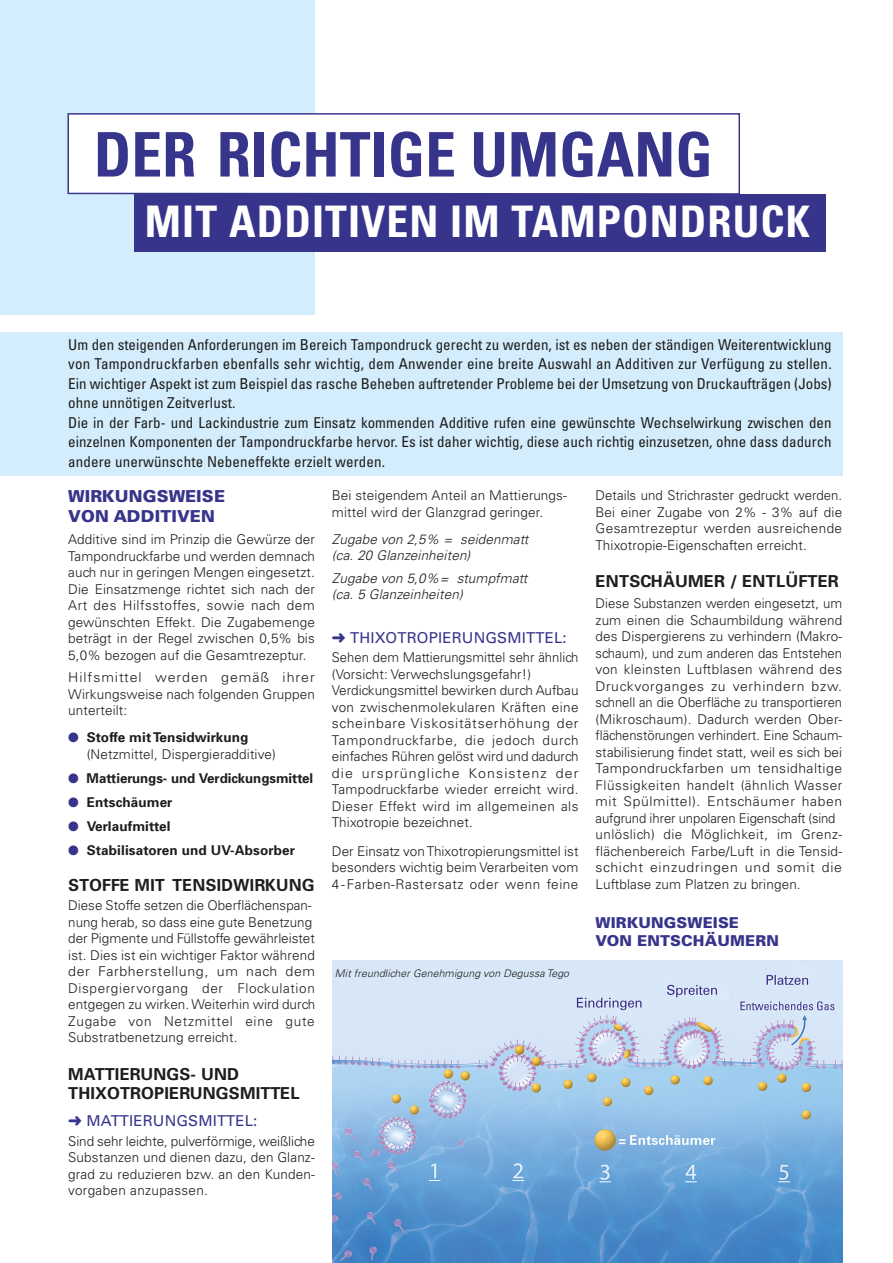
<style>
.page{position:relative;width:893px;height:1263px;background:#fff}
.page>*{position:absolute;margin:0;border:0;box-sizing:border-box;transform-origin:0 0}
.t1{font:700 condensed 61.5px "Univers";color:#37348b}
.t2{font:700 condensed 43.5px "Univers";letter-spacing:.025em;color:#fff}
.t3{font:700 16.5px/19.5px "Univers";letter-spacing:.01em;color:#1d1d1b}
.t4{font:900 16.5px/19.5px "Univers";letter-spacing:.01em;color:#37348b}
.t5{font:condensed 15px/19.5px "Univers";color:#1d1d1b}
.t6{font:15px "Univers";letter-spacing:.01em;color:#37348b}
.t7{font:900 15px/18px "Univers";letter-spacing:.01em;color:#37348b}
.t8{font:300 13.5px/16.5px "Univers";letter-spacing:.01em;color:#1d1d1b}
.t9{font:italic 300 13.5px/16.5px "Univers";letter-spacing:.01em;color:#1d1d1b}
.t10{font:700 13.5px "Univers";letter-spacing:.01em;color:#1d1d1b}
.t11{font:300 13.5px/16.5px "Univers";letter-spacing:.01em;color:#1d1d1b;text-align:justify;scale:1.05 1}
.t12{font:italic 300 10.5px "Univers";letter-spacing:.01em;color:#1d1d1b}
.s1{color:#37348b}
.s2{font-weight:700}
</style>
<div class="page">
<div style="left:0;top:332px;width:842px;height:144px;background:#d4edfc"></div>
<img style="left:332px;top:961px;width:510px;height:302px">
<div style="left:0;top:0;width:315px;height:315px;background:#d4edfc"></div>
<svg style="left:67px;top:113px;width:673px;height:82px"></svg>
<div style="left:134px;top:194px;width:692px;height:57px;background:#37348b"></div>
<h1 class="t1" style="left:94px;top:117px;width:620px">DER RICHTIGE UMGANG</h1>
<h2 class="t2" style="left:145px;top:195px;width:666px">MIT ADDITIVEN IM TAMPONDRUCK</h2>
<p class="t5" style="left:68px;top:334px;width:765px">Um den steigenden Anforderungen im Bereich Tampondruck gerecht zu werden, ist es neben der ständigen Weiterentwicklung von Tampondruckfarben ebenfalls sehr wichtig, dem Anwender eine breite Auswahl an Additiven zur Verfügung zu stellen.<br>Ein wichtiger Aspekt ist zum Beispiel das rasche Beheben auftretender Probleme bei der Umsetzung von Druckaufträgen (Jobs) ohne unnötigen Zeitverlust.<br>Die in der Farb- und Lackindustrie zum Einsatz kommenden Additive rufen eine gewünschte Wechselwirkung zwischen den einzelnen Komponenten der Tampondruckfarbe hervor. Es ist daher wichtig, diese auch richtig einzusetzen, ohne dass dadurch andere unerwünschte Nebeneffekte erzielt werden.</p>
<p class="t4" style="left:68px;top:486px;width:158px">WIRKUNGSWEISE<br>VON ADDITIVEN</p>
<p class="t8" style="left:68px;top:531px;width:248px;text-align:justify">Additive sind im Prinzip die Gewürze der Tampondruckfarbe und werden demnach auch nur in geringen Mengen eingesetzt.<br>Die Einsatzmenge richtet sich nach der Art des Hilfsstoffes, sowie nach dem gewünschten Effekt. Die Zugabemenge beträgt in der Regel zwischen 0,5% bis 5,0% bezogen auf die Gesamtrezeptur.</p>
<p class="t11" style="left:68px;top:669px;width:236px">Hilfsmittel werden gemäß ihrer Wirkungsweise nach folgenden Gruppen unterteilt:</p>
<p class="t8" style="left:87px;top:729px;width:191px;text-indent:-18px"><span class="s1">●</span> <span class="s2">Stoffe mitTensidwirkung </span>(Netzmittel, Dispergieradditive)</p>
<p class="t10" style="left:68px;top:769px;width:247px"><span class="s1">●</span> Mattierungs- und Verdickungsmittel</p>
<p class="t10" style="left:68px;top:793px;width:106px"><span class="s1">●</span> Entschäumer</p>
<p class="t10" style="left:68px;top:817px;width:104px"><span class="s1">●</span> Verlaufmittel</p>
<p class="t10" style="left:68px;top:841px;width:228px"><span class="s1">●</span> Stabilisatoren und UV-Absorber</p>
<p class="t3" style="left:68px;top:877px;width:248px;rotate:-1deg">STOFFE MIT TENSIDWIRKUNG</p>
<p class="t8" style="left:68px;top:897px;width:249px">Diese Stoffe setzen die Oberflächenspan&shy;nung herab, so dass eine gute Benetzung der Pigmente und Füllstoffe gewährleistet ist. Dies ist ein wichtiger Faktor während der Farbherstellung, um nach dem Dispergiervorgang der Flockulation entgegen zu wirken. Weiterhin wird durch Zugabe von Netzmittel eine gute Substratbenetzung erreicht.</p>
<p class="t3" style="left:68px;top:1064px;width:233px">MATTIERUNGS- UND<br>THIXOTROPIERUNGSMITTEL</p>
<p class="t6" style="left:68px;top:1112px;width:191px">➜ MATTIERUNGSMITTEL:</p>
<p class="t8" style="left:68px;top:1132px;width:248px;text-align:justify">Sind sehr leichte, pulverförmige, weißliche Substanzen und dienen dazu, den Glanz&shy;grad zu reduzieren bzw. an den Kunden&shy;vorgaben anzupassen.</p>
<p class="t8" style="left:595px;top:487px;width:248px;text-align:justify">Details und Strichraster gedruckt werden.<br>Bei einer Zugabe von 2% - 3% auf die Gesamtrezeptur werden ausreichende Thixotropie-Eigenschaften erreicht.</p>
<p class="t3" style="left:595px;top:571px;width:245px">ENTSCHÄUMER / ENTLÜFTER</p>
<p class="t8" style="left:595px;top:595px;width:248px">Diese Substanzen werden eingesetzt, um zum einen die Schaumbildung während des Dispergierens zu verhindern (Makro&shy;schaum), und zum anderen das Entstehen von kleinsten Luftblasen während des Druckvorganges zu verhindern bzw. schnell an die Oberfläche zu transportieren (Mikroschaum). Dadurch werden Ober&shy;flächenstörungen verhindert. Eine Schaum&shy;stabilisierung findet statt, weil es sich bei Tampondruckfarben um tensidhaltige Flüssigkeiten handelt (ähnlich Wasser mit Spülmittel). Entschäumer haben aufgrund ihrer unpolaren Eigenschaft (sind unlöslich) die Möglichkeit, im Grenz&shy;flächenbereich Farbe/Luft in die Tensid&shy;schicht einzudringen und somit die Luftblase zum Platzen zu bringen.</p>
<p class="t7" style="left:595px;top:913px;width:185px">WIRKUNGSWEISE<br>VON ENTSCHÄUMERN</p>
<p class="t8" style="left:332px;top:487px;width:236px">Bei steigendem Anteil an Mattierungs&shy;mittel wird der Glanzgrad geringer.</p>
<p class="t9" style="left:332px;top:530px;width:198px">Zugabe von 2,5% = seidenmatt (ca. 20 Glanzeinheiten)</p>
<p class="t9" style="left:332px;top:569px;width:197px">Zugabe von 5,0% = stumpfmatt (ca. 5 Glanzeinheiten)</p>
<p class="t6" style="left:332px;top:628px;width:236px">➜ THIXOTROPIERUNGSMITTEL:</p>
<p class="t8" style="left:332px;top:649px;width:248px">Sehen dem Mattierungsmittel sehr ähnlich (Vorsicht: Verwechslungsgefahr!)<br>Verdickungsmittel bewirken durch Aufbau von zwischenmolekularen Kräften eine scheinbare Viskositätserhöhung der Tampondruckfarbe, die jedoch durch einfaches Rühren gelöst wird und dadurch die ursprüngliche Konsistenz der Tampodruckfarbe wieder erreicht wird.<br>Dieser Effekt wird im allgemeinen als Thixotropie bezeichnet.</p>
<p class="t8" style="left:332px;top:842px;width:248px;text-align:justify">Der Einsatz von Thixotropierungsmittel ist besonders wichtig beim Verarbeiten vom 4-Farben-Rastersatz oder wenn feine</p>
<p class="t12" style="left:335px;top:967px;width:236px">Mit freundlicher Genehmigung von Degussa Tego</p>
</div>
